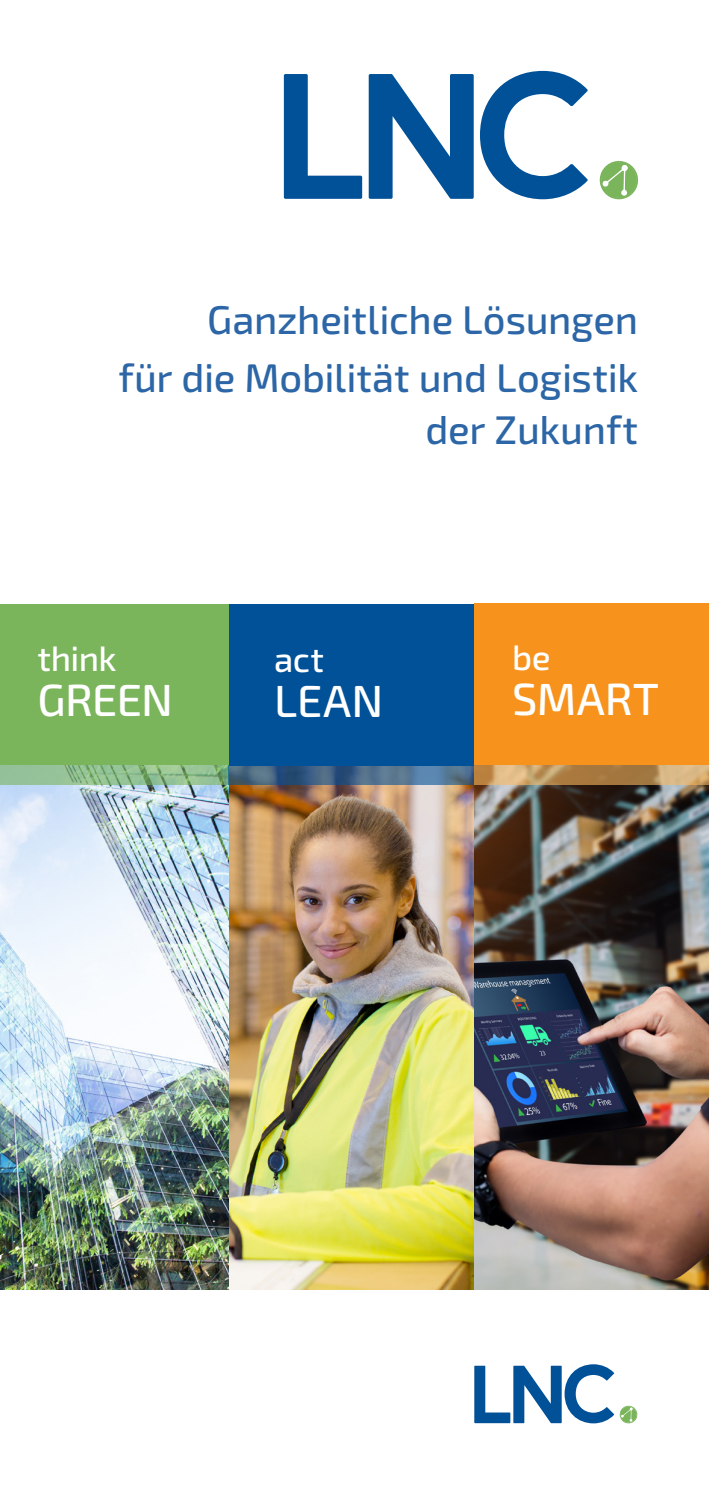
<style>
.page{position:relative;width:709px;height:1489px;background:#fff}
.page>*{position:absolute;margin:0;border:0;box-sizing:border-box;transform-origin:0 0}
.t1{font:500 45px "Exo 2";letter-spacing:-.005em;color:#fff}
.LNC_H_Blau{font:500 40px/52.5px "Exo 2";letter-spacing:-.005em;color:#2c66a6;text-align:right}
.t2{font:500 35px "Exo 2";letter-spacing:-.015em;color:#fff}
</style>
<div class="page">
<img style="left:229px;top:784px;width:245px;height:506px">
<img style="left:474px;top:784px;width:235px;height:506px">
<svg style="left:474px;top:765px;width:235px;height:19px;background:#be955d"></svg>
<svg style="left:474px;top:1364px;width:164px;height:60px"></svg>
<div style="left:474px;top:604px;width:235px;height:161px;background:#f7931d"></div>
<div style="left:229px;top:604px;width:245px;height:161px;background:#015198"></div>
<div style="left:0;top:604px;width:229px;height:161px;background:#7ab45b"></div>
<svg style="left:599px;top:161px;width:40px;height:39px"></svg>
<svg style="left:284px;top:74px;width:78px;height:125px"></svg>
<svg style="left:480px;top:71px;width:108px;height:128px"></svg>
<svg style="left:369px;top:74px;width:104px;height:125px"></svg>
<img style="left:0;top:784px;width:229px;height:506px">
<svg style="left:0;top:765px;width:229px;height:19px;background:#8ebc8e"></svg>
<svg style="left:229px;top:765px;width:245px;height:19px;background:#446889"></svg>
<p class="LNC_H_Blau" style="left:207px;top:295px;width:432px">Ganzheitliche Lösungen</p>
<p class="LNC_H_Blau" style="left:118px;top:352px;width:521px">für die Mobilität und Logistik der Zukunft</p>
<p class="t2" style="left:38px;top:638px;width:80px">think</p>
<p class="t1" style="left:38px;top:673px;width:137px">GREEN</p>
<p class="t2" style="left:274px;top:638px;width:51px">act</p>
<p class="t1" style="left:274px;top:674px;width:111px">LEAN</p>
<p class="t2" style="left:512px;top:637px;width:40px">be</p>
<p class="t1" style="left:512px;top:672px;width:148px">SMART</p>
</div>
